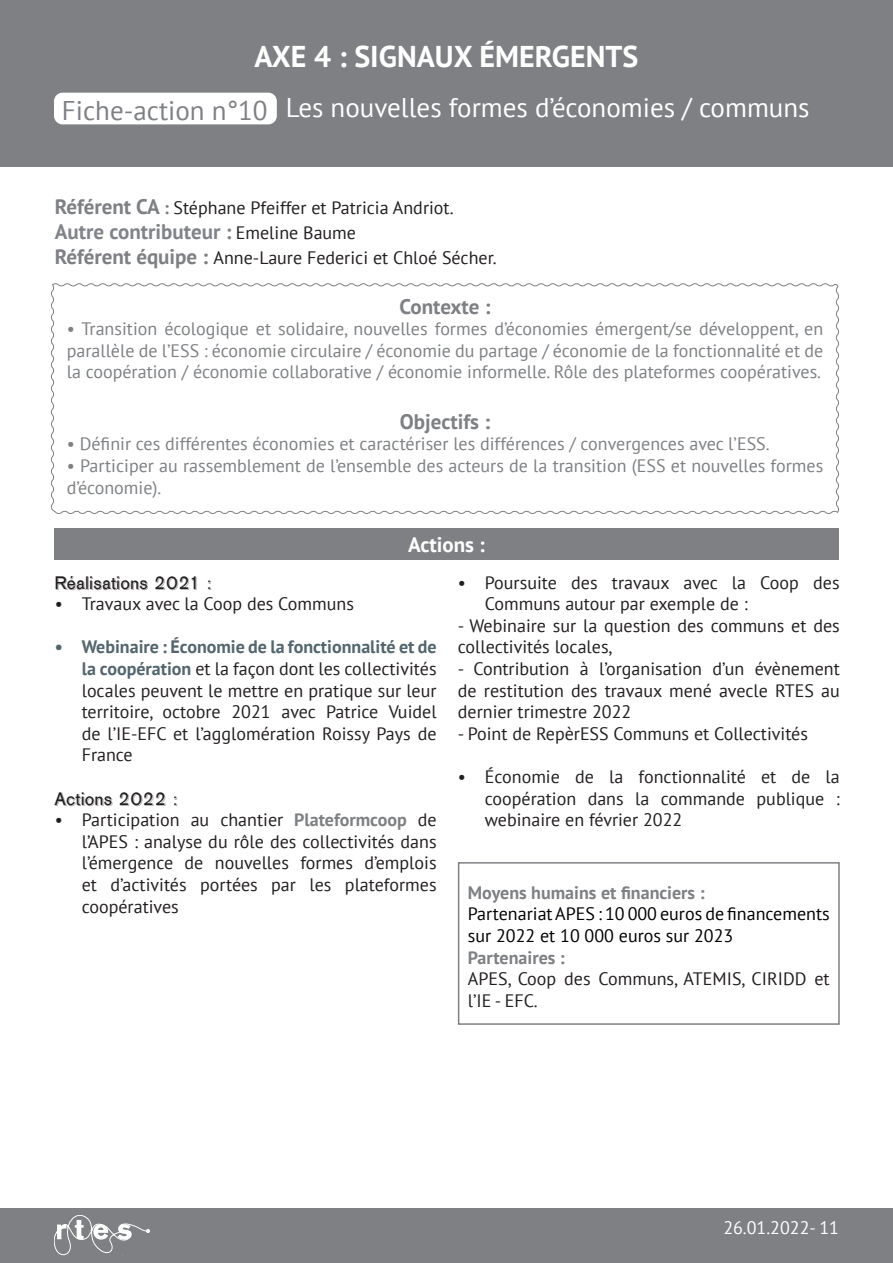
<style>
.page{position:relative;width:893px;height:1263px;background:#fff}
.page>*{position:absolute;margin:0;border:0;box-sizing:border-box;transform-origin:0 0}
.t1{font:700 30px "PT Sans";color:#fff}
.t2{font:27px "PT Sans";color:#fff}
.t3{font:27px "PT Sans";color:#7e8083}
.t4{font:700 21px "PT Sans";color:#808389}
.t5{font:700 21px "PT Sans";color:#7e8083}
.t6{font:700 21px "PT Sans";color:#fff}
.t7{font:18px/21.6px "PT Sans";color:#231f20;text-align:justify}
.t8{font:18px/21.6px "PT Sans";color:#7e8083;text-align:justify}
.t9{font:18px/21.6px "PT Sans";color:#000}
.t10{font:700 18px "PT Sans";color:#7e8083}
.t11{font:18px "AG Old Face Shaded";color:#231f20}
.t12{font:18px "PT Sans";color:#fff}
.s1{font-weight:700;font-size:21px;color:#7e8083}
.s2{font-weight:700;color:#7e8083}
.s3{font-weight:400;font-size:18px;color:#231f20}
.s4{font-weight:700;color:#53656e}
</style>
<div class="page">
<div style="left:0;top:0;width:893px;height:166px;background:#7e8083"></div>
<div style="left:54px;top:93px;width:223px;height:31px;background:#fff;border-radius:9px"></div>
<div style="left:458px;top:862px;width:382px;height:163px;border:2px solid #7e8083"></div>
<div style="left:0;top:1209px;width:893px;height:54px;background:#7e8083"></div>
<svg style="left:54px;top:1215px;width:96px;height:40px"></svg>
<div style="left:54px;top:528px;width:785px;height:32px;background:#7e8083"></div>
<svg style="left:51px;top:283px;width:788px;height:231px"></svg>
<p class="t1" style="left:255px;top:36px;width:385px">AXE 4 : SIGNAUX ÉMERGENTS</p>
<p class="t3" style="left:62px;top:93px;width:207px">Fiche-action n°10</p>
<p class="t2" style="left:286px;top:90px;width:525px">Les nouvelles formes d’économies / communs</p>
<p class="t7" style="left:55px;top:196px;width:401px"><span class="s1">Référent CA</span> <span class="s2">:</span> Stéphane Pfeiffer et Patricia Andriot.</p>
<p class="t4" style="left:55px;top:218px;width:303px">Autre contributeur : <span class="s3">Emeline Baume</span></p>
<p class="t7" style="left:55px;top:247px;width:443px"><span class="s1">Référent équipe :</span> Anne-Laure Federici et Chloé Sécher.</p>
<p class="t5" style="left:399px;top:292px;width:93px">Contexte :</p>
<p class="t8" style="left:67px;top:318px;width:758px">• Transition écologique et solidaire, nouvelles formes d’économies émergent/se développent, en parallèle de l’ESS : économie circulaire / économie du partage / économie de la fonctionnalité et de la coopération / économie collaborative / économie informelle. Rôle des plateformes coopératives.</p>
<p class="t5" style="left:400px;top:407px;width:92px">Objectifs :</p>
<p class="t8" style="left:67px;top:433px;width:704px">• Définir ces différentes économies et caractériser les différences / convergences avec l’ESS.</p>
<p class="t8" style="left:67px;top:454px;width:758px">• Participer au rassemblement de l’ensemble des acteurs de la transition (ESS et nouvelles formes d’économie).</p>
<p class="t6" style="left:408px;top:531px;width:78px">Actions :</p>
<p class="t11" style="left:55px;top:571px;width:159px">Réalisations 2021 :</p>
<p class="t7" style="left:55px;top:593px;width:301px">• Travaux avec la Coop des Communs</p>
<p class="t7" style="left:82px;top:636px;width:356px;text-indent:-27px"><span class="s4">• Webinaire : Économie de la fonctionnalité et de la coopération</span> et la façon dont les collectivités locales peuvent le mettre en pratique sur leur territoire, octobre 2021 avec Patrice Vuidel de l’IE-EFC et l’agglomération Roissy Pays de France</p>
<p class="t11" style="left:55px;top:787px;width:125px">Actions 2022 :</p>
<p class="t7" style="left:82px;top:809px;width:356px;text-indent:-27px">• Participation au chantier <span class="s2">Plateformcoop</span> de l’APES : analyse du rôle des collectivités dans l’émergence de nouvelles formes d’emplois et d’activités portées par les plateformes coopératives</p>
<p class="t7" style="left:485px;top:571px;width:356px;text-indent:-27px">• Poursuite des travaux avec la Coop des<br>Communs autour par exemple de :</p>
<p class="t7" style="left:458px;top:614px;width:383px">- Webinaire sur la question des communs et des collectivités locales,</p>
<p class="t7" style="left:458px;top:657px;width:383px">- Contribution à l’organisation d’un évènement de restitution des travaux mené avecle RTES au dernier trimestre 2022</p>
<p class="t7" style="left:458px;top:722px;width:352px">- Point de RepèrESS Communs et Collectivités</p>
<p class="t7" style="left:485px;top:765px;width:356px;text-indent:-27px">• Économie de la fonctionnalité et de la coopération dans la commande publique : webinaire en février 2022</p>
<p class="t10" style="left:468px;top:880px;width:238px">Moyens humains et financiers :</p>
<p class="t9" style="left:468px;top:903px;width:363px">Partenariat APES : 10 000 euros de financements sur 2022 et 10 000 euros sur 2023</p>
<p class="t10" style="left:468px;top:945px;width:98px">Partenaires :</p>
<p class="t7" style="left:468px;top:967px;width:363px">APES, Coop des Communs, ATEMIS, CIRIDD et l’IE - EFC.</p>
<p class="t12" style="left:723px;top:1216px;width:117px">26.01.2022- 11</p>
</div>
